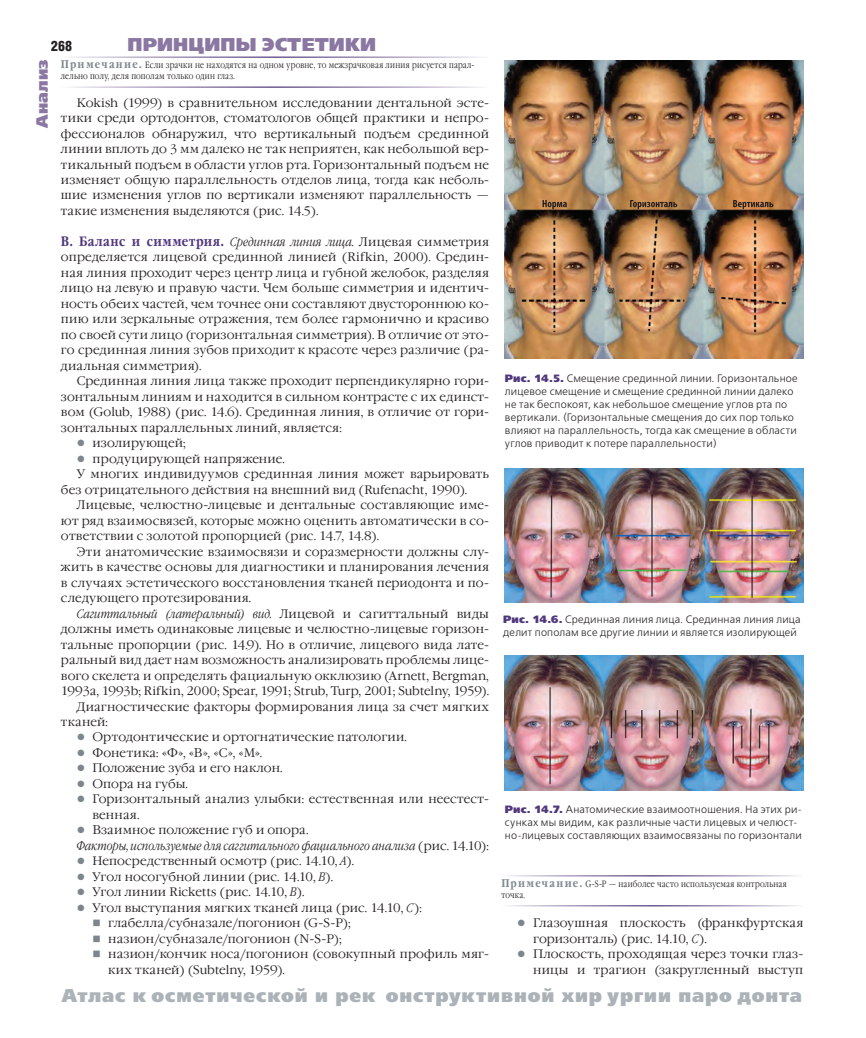
<style>
.page{position:relative;width:866px;height:1038px;background:#fff}
.page>*{position:absolute;margin:0;border:0;box-sizing:border-box;transform-origin:0 0}
.t1{font:18.5px "Free Set Black C";letter-spacing:.05em;color:#abb3b9}
.t2{font:18.5px "Free Set Black C";letter-spacing:.01em;color:#8a77a2}
.t3{font:16.25px "Free Set Black C";letter-spacing:.01em;color:#8a77a2}
.t4{font:900 14.25px "Helios Cond";color:#231f20}
.t5{font:700 13.62px "Garamond Narrow C";letter-spacing:.04em;color:#51387d}
.t6{font:300 12.38px/15.5px "Garamond C";letter-spacing:.015em;color:#231f20;text-align:justify}
.t7{font:italic 300 12.38px "Garamond Narrow C";letter-spacing:.005em;color:#231f20}
.t8{font:300 12.38px "Garamond C";letter-spacing:-.005em;color:#231f20}
.t9{font:10.75px/12.9px "Free Set C";letter-spacing:.015em;color:#231f20}
.t10{font:300 9.12px/11px "Garamond Narrow C";letter-spacing:.02em;color:#231f20}
.s1{font-weight:700;font-size:11.25px;color:#7c878d}
.s2{font-weight:300;font-style:italic;font-size:12.38px;color:#231f20}
.s3{font-family:"Garamond C";font-weight:300;font-size:12.38px;color:#231f20}
.s4{color:#7c878d}
.s5{font-family:"Garamond C";font-style:normal}
.s6{font-family:"Garamond Narrow C";font-style:italic}
.s7{font-family:"Free Set Black C";font-size:10.62px;color:#51387d}
</style>
<div class="page">
<img style="left:505px;top:60px;width:298px;height:298px">
<svg style="left:542px;top:200px;width:25px;height:9px"></svg>
<svg style="left:630px;top:200px;width:47px;height:9px"></svg>
<svg style="left:733px;top:200px;width:40px;height:9px"></svg>
<img style="left:505px;top:468px;width:298px;height:134px">
<img style="left:505px;top:655px;width:298px;height:135px">
<p class="t4" style="left:51px;top:40px;width:23px">268</p>
<h1 class="t2" style="left:128px;top:34px;width:250px">ПРИНЦИПЫ ЭСТЕТИКИ</h1>
<h2 class="t3" style="left:33px;top:128px;width:70px;rotate:-90deg">Анализ</h2>
<p class="t10" style="left:61px;top:61px;width:415px"><span class="s1">Примечание.</span> Если зрачки не находятся на одном уровне, то межзрачковая линия рисуется парал&shy;лельно полу, деля пополам только один глаз.</p>
<p class="t6" style="left:61px;top:96px;width:430px;text-indent:16px">Kokish (1999) в сравнительном исследовании дентальной эсте&shy;тики среди ортодонтов, стоматологов общей практики и непро&shy;фессионалов обнаружил, что вертикальный подъем срединной линии вплоть до 3 мм далеко не так неприятен, как небольшой вер&shy;тикальный подъем в области углов рта. Горизонтальный подъем не изменяет общую параллельность отделов лица, тогда как неболь&shy;шие изменения углов по вертикали изменяют параллельность — такие изменения выделяются (рис. 14.5).</p>
<p class="t5" style="left:61px;top:235px;width:429px">B. Баланс и симметрия. <span class="s2">Срединная линия лица</span><span class="s3">. Лицевая симметрия</span></p>
<p class="t6" style="left:61px;top:250px;width:429px">определяется лицевой срединной линией (Rifkin, 2000). Средин&shy;ная линия проходит через центр лица и губной желобок, разделяя лицо на левую и правую части. Чем больше симметрия и идентич&shy;ность обеих частей, чем точнее они составляют двустороннюю ко&shy;пию или зеркальные отражения, тем более гармонично и красиво по своей сути лицо (горизонтальная симметрия). В отличие от это&shy;го срединная линия зубов приходит к красоте через различие (ра&shy;диальная симметрия).</p>
<p class="t6" style="left:61px;top:374px;width:430px;text-indent:16px">Срединная линия лица также проходит перпендикулярно гори&shy;зонтальным линиям и находится в сильном контрасте с их единст&shy;вом (Golub, 1988) (рис. 14.6). Срединная линия, в отличие от гори&shy;зонтальных параллельных линий, является:</p>
<p class="t6" style="left:77px;top:436px;width:111px"><span class="s4">●</span> изолирующей;</p>
<p class="t6" style="left:77px;top:452px;width:210px"><span class="s4">●</span> продуцирующей напряжение.</p>
<p class="t6" style="left:77px;top:467px;width:414px">У многих индивидуумов срединная линия может варьировать</p>
<p class="t6" style="left:61px;top:482px;width:408px">без отрицательного действия на внешний вид (Rufenacht, 1990).</p>
<p class="t6" style="left:77px;top:498px;width:414px">Лицевые, челюстно-лицевые и дентальные составляющие име-</p>
<p class="t6" style="left:61px;top:513px;width:430px">ют ряд взаимосвязей, которые можно оценить автоматически в со-</p>
<p class="t6" style="left:61px;top:529px;width:320px">ответствии с золотой пропорцией (рис. 14.7, 14.8).</p>
<p class="t6" style="left:77px;top:544px;width:414px">Эти анатомические взаимосвязи и соразмерности должны слу-</p>
<p class="t6" style="left:61px;top:560px;width:429px">жить в качестве основы для диагностики и планирования лечения</p>
<p class="t6" style="left:61px;top:575px;width:429px">в случаях эстетического восстановления тканей периодонта и по-</p>
<p class="t6" style="left:61px;top:591px;width:192px">следующего протезирования.</p>
<p class="t7" style="left:77px;top:608px;width:414px">Сагиттальный (латеральный) вид. <span class="s5">Лицевой и сагиттальный виды</span></p>
<p class="t6" style="left:61px;top:622px;width:429px">должны иметь одинаковые лицевые и челюстно-лицевые горизон-</p>
<p class="t6" style="left:61px;top:637px;width:430px">тальные пропорции (рис. 14.9). Но в отличие, лицевого вида лате-</p>
<p class="t6" style="left:61px;top:653px;width:429px">ральный вид дает нам возможность анализировать проблемы лице-</p>
<p class="t6" style="left:61px;top:668px;width:429px">вого скелета и определять фациальную окклюзию (Аrnett, Bergman,</p>
<p class="t8" style="left:61px;top:685px;width:429px">1993a, 1993b; Rifkin, 2000; Spear, 1991; Strub, Turp, 2001; Subtelny, 1959).</p>
<p class="t6" style="left:77px;top:699px;width:414px">Диагностические факторы формирования лица за счет мягких</p>
<p class="t6" style="left:61px;top:715px;width:48px">тканей:</p>
<p class="t6" style="left:77px;top:730px;width:332px"><span class="s4">●</span> Ортодонтические и ортогнатические патологии.</p>
<p class="t6" style="left:77px;top:745px;width:187px"><span class="s4">●</span> Фонетика: «Ф», «В», «С», «М».</p>
<p class="t6" style="left:77px;top:761px;width:207px"><span class="s4">●</span> Положение зуба и его наклон.</p>
<p class="t6" style="left:77px;top:776px;width:113px"><span class="s4">●</span> Опора на губы.</p>
<p class="t6" style="left:92px;top:792px;width:398px;text-indent:-16px"><span class="s4">●</span> Горизонтальный анализ улыбки: естественная или неестест&shy;венная.</p>
<p class="t6" style="left:77px;top:823px;width:233px"><span class="s4">●</span> Взаимное положение губ и опора.</p>
<p class="t7" style="left:77px;top:840px;width:414px">Факторы, используемые для саггитального фациального анализа <span class="s5">(рис. 14.10):</span></p>
<p class="t6" style="left:77px;top:854px;width:279px"><span class="s4">●</span> Непосредственный осмотр (рис. 14.10, <span class="s6">А</span>).</p>
<p class="t6" style="left:77px;top:869px;width:258px"><span class="s4">●</span> Угол носогубной линии (рис. 14.10, <span class="s6">B</span>).</p>
<p class="t6" style="left:77px;top:885px;width:229px"><span class="s4">●</span> Угол линии Ricketts (рис. 14.10, <span class="s6">B</span>).</p>
<p class="t6" style="left:77px;top:900px;width:346px"><span class="s4">●</span> Угол выступания мягких тканей лица (рис. 14.10, <span class="s6">C</span>):</p>
<p class="t6" style="left:92px;top:916px;width:260px"><span class="s4">■</span> глабелла/субназале/погонион (G-S-P);</p>
<p class="t6" style="left:92px;top:931px;width:251px"><span class="s4">■</span> назион/субназале/погонион (N-S-P);</p>
<p class="t6" style="left:108px;top:947px;width:382px;text-indent:-16px"><span class="s4">■</span> назион/кончик носа/погонион (совокупный профиль мяг&shy;ких тканей) (Subtelny, 1959).</p>
<p class="t9" style="left:505px;top:372px;width:294px"><span class="s7">Рис. 14.5.</span> Смещение срединной линии. Горизонтальное лицевое смещение и смещение срединной линии далеко не так беспокоят, как небольшое смещение углов рта по вертикали. (Горизонтальные смещения до сих пор только влияют на параллельность, тогда как смещение в области углов приводит к потере параллельности)</p>
<p class="t9" style="left:503px;top:613px;width:299px"><span class="s7">Рис. 14.6.</span> Срединная линия лица. Срединная линия лица делит пополам все другие линии и является изолирующей</p>
<p class="t9" style="left:505px;top:802px;width:298px"><span class="s7">Рис. 14.7.</span> Анатомические взаимоотношения. На этих ри&shy;сунках мы видим, как различные части лицевых и челюст&shy;но-лицевых составляющих взаимосвязаны по горизонтали</p>
<p class="t10" style="left:501px;top:879px;width:287px"><span class="s1">Примечание.</span> G-S-P — наиболее часто используемая контрольная точка.</p>
<p class="t6" style="left:533px;top:916px;width:272px;text-indent:-16px"><span class="s4">●</span> Глазоушная плоскость (франкфуртская горизонталь) (рис. 14.10, <span class="s6">C</span>).</p>
<p class="t6" style="left:517px;top:947px;width:288px;text-align:right"><span class="s4">●</span> Плоскость, проходящая через точки глаз&shy;ницы и трагион (закругленный выступ</p>
<h1 class="t1" style="left:62px;top:984px;width:741px">Атлас к осметической и рек онструктивной хир ургии паро донта</h1>
</div>
